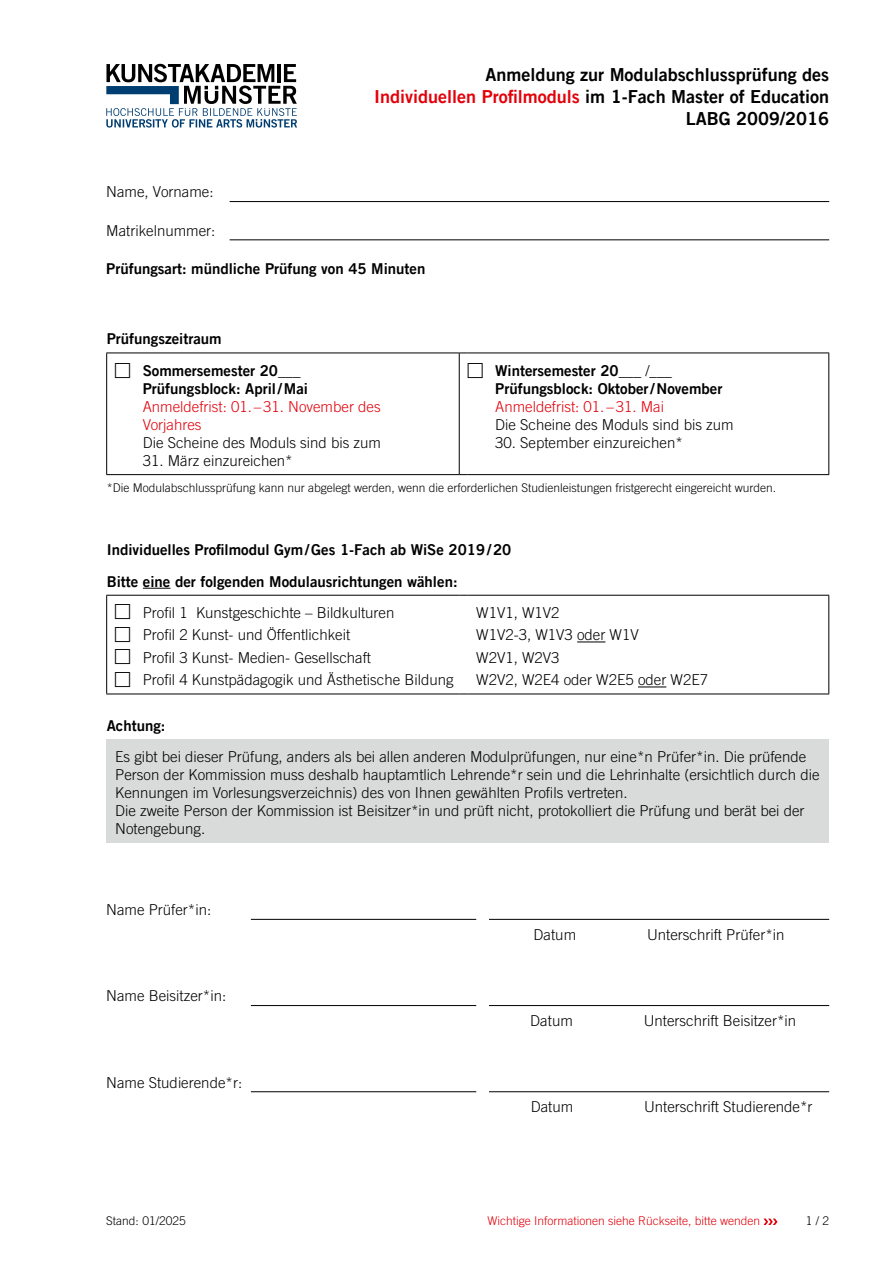
<style>
.page{position:relative;width:893px;height:1263px;background:#fff}
.page>*{position:absolute;margin:0;border:0;box-sizing:border-box;transform-origin:0 0}
.t1{font:18px/21.6px "Trade Gothic LT Com Bd 2";color:#000;text-align:right}
.t2{font:300 15px/22.5px "Trade Gothic LT Com";color:#000}
.t3{font:15px/31.7px "Trade Gothic LT Com Bd 2";color:#000}
.t4{font:300 15px/18px "Trade Gothic LT Com";color:#e3000b}
.t5{font:300 12px "Trade Gothic LT Com";color:#000}
.t6{font:300 12px "Trade Gothic LT Com";color:#e3000b}
.s1{color:#e3000b}
.s2{font-family:"Trade Gothic LT Com";font-weight:300}
</style>
<div class="page">
<svg style="left:106px;top:64px;width:191px;height:64px"></svg>
<div style="left:107px;top:739px;width:722px;height:104px;background:#d9dada"></div>
<hr style="left:468px;top:474px;width:361px;height:1px;background:#000">
<hr style="left:468px;top:694px;width:361px;height:1px;background:#000">
<hr style="left:106px;top:353px;width:332px;height:1px;background:#000">
<hr style="left:106px;top:353px;width:1px;height:121px;background:#000">
<svg style="left:438px;top:353px;width:30px;height:1px"></svg>
<hr style="left:468px;top:353px;width:361px;height:1px;background:#000">
<hr style="left:828px;top:353px;width:1px;height:121px;background:#000">
<hr style="left:106px;top:595px;width:332px;height:1px;background:#000">
<hr style="left:106px;top:596px;width:1px;height:98px;background:#000">
<svg style="left:438px;top:595px;width:30px;height:1px"></svg>
<hr style="left:468px;top:595px;width:361px;height:1px;background:#000">
<hr style="left:828px;top:596px;width:1px;height:98px;background:#000">
<hr style="left:459px;top:353px;width:1px;height:121px;background:#000">
<hr style="left:106px;top:474px;width:332px;height:1px;background:#000">
<svg style="left:438px;top:474px;width:30px;height:1px"></svg>
<hr style="left:106px;top:694px;width:332px;height:1px;background:#000">
<svg style="left:438px;top:694px;width:30px;height:1px"></svg>
<svg style="left:143px;top:588px;width:27px;height:1px"></svg>
<svg style="left:577px;top:642px;width:28px;height:1px"></svg>
<svg style="left:638px;top:687px;width:28px;height:1px"></svg>
<hr style="left:230px;top:201px;width:599px;height:1px;background:#000">
<hr style="left:230px;top:239px;width:599px;height:1px;background:#000">
<hr style="left:251px;top:919px;width:225px;height:1px;background:#000">
<hr style="left:489px;top:919px;width:340px;height:1px;background:#000">
<hr style="left:251px;top:1005px;width:225px;height:1px;background:#000">
<hr style="left:489px;top:1005px;width:340px;height:1px;background:#000">
<hr style="left:251px;top:1091px;width:225px;height:1px;background:#000">
<hr style="left:489px;top:1091px;width:340px;height:1px;background:#000">
<svg style="left:763px;top:1218px;width:14px;height:7px"></svg>
<p class="t1" style="left:374px;top:64px;width:456px">Anmeldung zur Modulabschlussprüfung des<br><span class="s1">Individuellen Profilmoduls</span> im 1-Fach Master of Education<br>LABG 2009/2016</p>
<p class="t2" style="left:106px;top:181px;width:109px">Name, Vorname:</p>
<p class="t2" style="left:106px;top:219px;width:111px">Matrikelnummer:</p>
<p class="t3" style="left:106px;top:252px;width:321px">Prüfungsart: mündliche Prüfung von 45 Minuten</p>
<p class="t3" style="left:143px;top:323px;width:159px;text-indent:-36px">Prüfungszeitraum<br>Sommersemester 20<span class="s2">___</span></p>
<p class="t3" style="left:143px;top:373px;width:167px">Prüfungsblock: April/Mai</p>
<p class="t4" style="left:143px;top:398px;width:239px">Anmeldefrist: 01. –31. November des<br>Vorjahres</p>
<p class="t2" style="left:143px;top:431px;width:240px">Die Scheine des Moduls sind bis zum</p>
<p class="t2" style="left:143px;top:449px;width:152px">31. März einzureichen*</p>
<p class="t3" style="left:495px;top:361px;width:229px;line-height:18px">Wintersemester 20<span class="s2">___ /___<br></span>Prüfungsblock: Oktober/November</p>
<p class="t4" style="left:495px;top:398px;width:170px">Anmeldefrist: 01. –31. Mai</p>
<p class="t2" style="left:495px;top:413px;width:240px">Die Scheine des Moduls sind bis zum</p>
<p class="t2" style="left:495px;top:431px;width:189px">30. September einzureichen*</p>
<p class="t5" style="left:107px;top:480px;width:671px">*Die Modulabschlussprüfung kann nur abgelegt werden, wenn die erforderlichen Studienleistungen fristgerecht eingereicht wurden.</p>
<p class="t3" style="left:107px;top:534px;width:406px">Individuelles Profilmodul Gym/Ges 1-Fach ab WiSe 2019/20<br>Bitte eine der folgenden Modulausrichtungen wählen:</p>
<p class="t2" style="left:143px;top:601px;width:312px">Profil 1 Kunstgeschichte – Bildkulturen<br>Profil 2 Kunst- und Öffentlichkeit<br>Profil 3 Kunst- Medien- Gesellschaft<br>Profil 4 Kunstpädagogik und Ästhetische Bildung</p>
<p class="t2" style="left:476px;top:601px;width:233px">W1V1, W1V2<br>W1V2-3, W1V3 oder W1V<br>W2V1, W2V3<br>W2V2, W2E4 oder W2E5 oder W2E7</p>
<p class="t3" style="left:107px;top:709px;width:60px">Achtung:</p>
<p class="t2" style="left:115px;top:748px;width:706px;line-height:18px">Es gibt bei dieser Prüfung, anders als bei allen anderen Modulprüfungen, nur eine*n Prüfer*in. Die prüfende Person der Kommission muss deshalb hauptamtlich Lehrende*r sein und die Lehrinhalte (ersichtlich durch die Kennungen im Vorlesungsverzeichnis) des von Ihnen gewählten Profils vertreten.<br>Die zweite Person der Kommission ist Beisitzer*in und prüft nicht, protokolliert die Prüfung und berät bei der Notengebung.</p>
<p class="t2" style="left:106px;top:898px;width:106px">Name Prüfer*in:</p>
<p class="t2" style="left:106px;top:984px;width:121px">Name Beisitzer*in:</p>
<p class="t2" style="left:106px;top:1071px;width:137px">Name Studierende*r:</p>
<p class="t5" style="left:106px;top:1213px;width:81px">Stand: 01/2025</p>
<p class="t2" style="left:534px;top:923px;width:44px">Datum</p>
<p class="t2" style="left:647px;top:923px;width:139px">Unterschrift Prüfer*in</p>
<p class="t2" style="left:530px;top:1009px;width:44px">Datum</p>
<p class="t2" style="left:644px;top:1009px;width:154px">Unterschrift Beisitzer*in</p>
<p class="t2" style="left:531px;top:1095px;width:44px">Datum</p>
<p class="t2" style="left:644px;top:1095px;width:170px">Unterschrift Studierende*r</p>
<p class="t6" style="left:487px;top:1213px;width:274px">Wichtige Informationen siehe Rückseite, bitte wenden</p>
<p class="t5" style="left:806px;top:1213px;width:25px">1 / 2</p>
</div>
